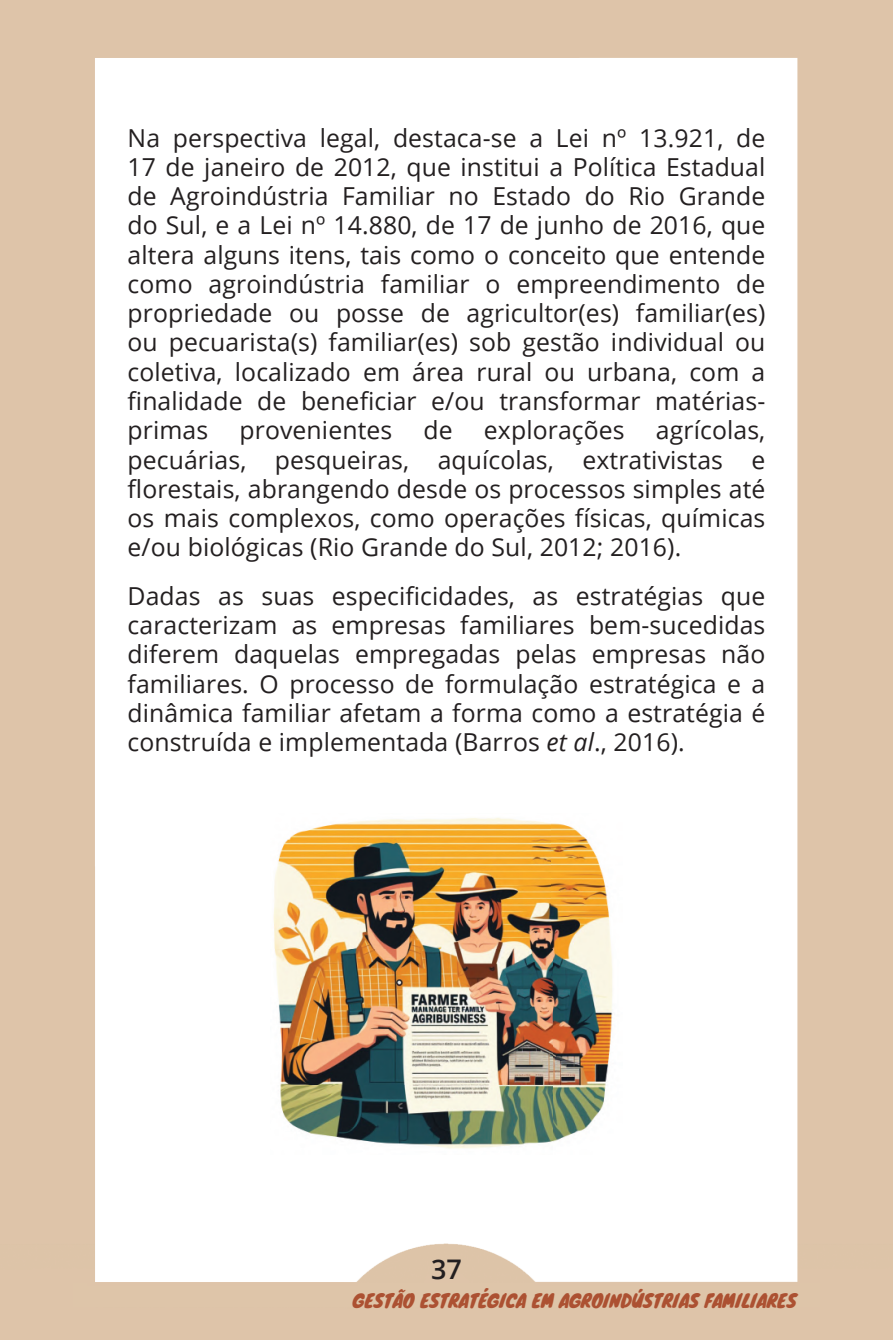
<style>
.page{position:relative;width:893px;height:1340px;background:#fff}
.page>*{position:absolute;margin:0;border:0;box-sizing:border-box;transform-origin:0 0}
.t1{font:600 27px "Open Sans";color:#231f20}
.t2{font:24.75px/29.2px "Open Sans";letter-spacing:.005em;color:#231f20;text-align:justify}
.t3{font:18px "Knewave";color:#ac5132}
.s1{font-style:italic}
</style>
<div class="page">
<img style="left:579px;top:0;width:314px;height:1339px">
<img style="left:344px;top:1154px;width:236px;height:185px">
<img style="left:273px;top:813px;width:349px;height:341px">
<p class="t2" style="left:128px;top:122px;width:639px">Na perspectiva legal, destaca-se a Lei nº 13.921, de 17 de janeiro de 2012, que institui a Política Estadual de Agroindústria Familiar no Estado do Rio Grande do Sul, e a Lei nº 14.880, de 17 de junho de 2016, que altera alguns itens, tais como o conceito que entende como agroindústria familiar o empreendimento de propriedade ou posse de agricultor(es) familiar(es) ou pecuarista(s) familiar(es) sob gestão individual ou coletiva, localizado em área rural ou urbana, com a finalidade de beneficiar e/ou transformar matérias&shy;primas</p>
<p class="t2" style="left:128px;top:415px;width:639px;text-indent:528px">agrícolas, pecuárias, pesqueiras, aquícolas, extrativistas e florestais, abrangendo desde os processos simples até os mais complexos, como operações físicas, químicas e/ou biológicas (Rio Grande do Sul, 2012; 2016).</p>
<p class="t2" style="left:128px;top:580px;width:639px">Dadas as suas especificidades, as estratégias que caracterizam as empresas familiares bem-sucedidas diferem daquelas empregadas pelas empresas não familiares. O processo de formulação estratégica e a dinâmica familiar afetam a forma como a estratégia é construída e implementada (Barros <span class="s1">et al</span>., 2016).</p>
<p class="t2" style="left:240px;top:415px;width:154px">provenientes</p>
<p class="t2" style="left:424px;top:415px;width:31px">de</p>
<p class="t2" style="left:484px;top:415px;width:142px">explorações</p>
<p class="t1" style="left:431px;top:1250px;width:32px">37</p>
<p class="t3" style="left:353px;top:1286px;width:445px">GESTÃO ESTRATÉGICA EM AGROINDÚSTRIAS FAMILIARES</p>
</div>
